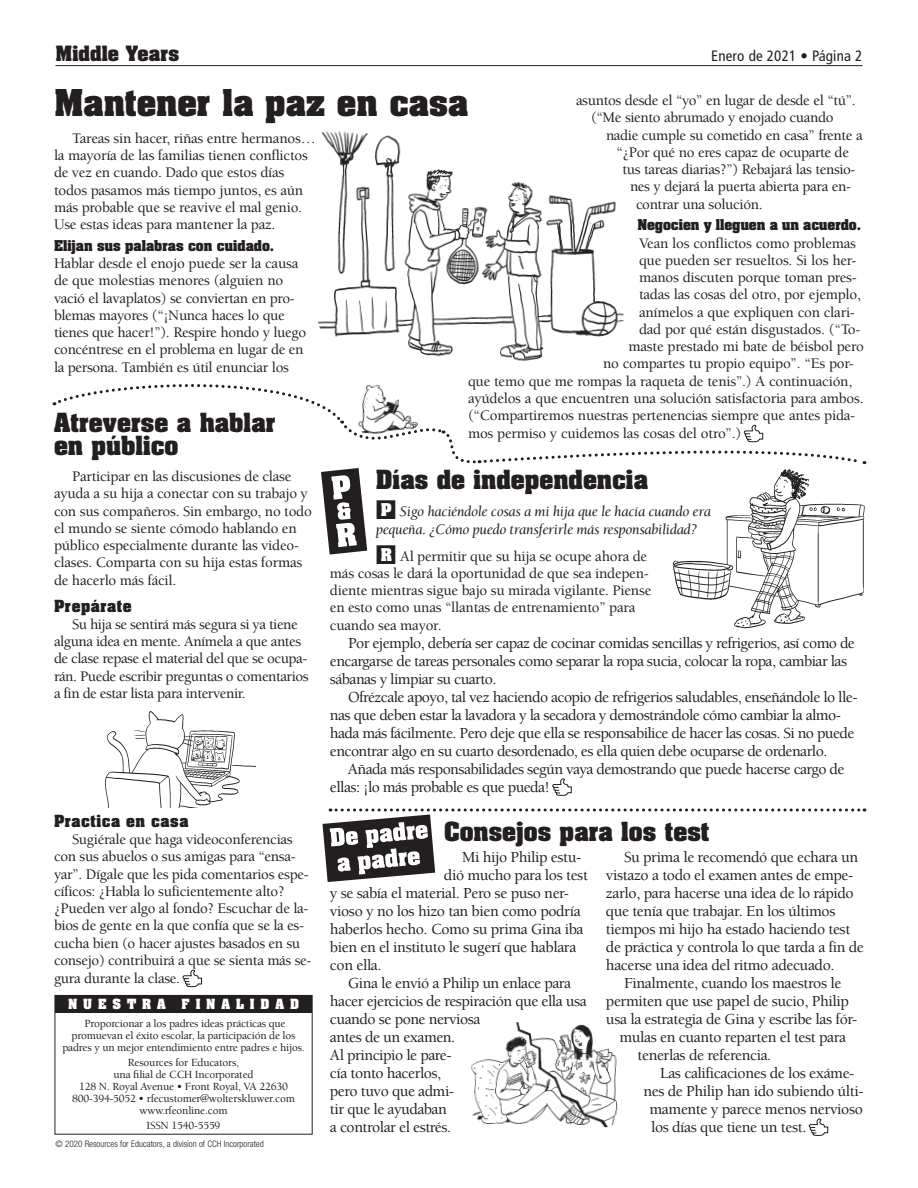
<style>
.page{position:relative;width:918px;height:1188px;background:#fff}
.page>*{position:absolute;margin:0;border:0;box-sizing:border-box;transform-origin:0 0}
.t1{font:700 31.5px "Aachen";color:#231f20}
.t2{font:700 22.5px/22.5px "Aachen";color:#231f20}
.t3{font:700 18px "Aachen";color:#231f20}
.t4{font:500 15.75px "Berkeley Std";letter-spacing:-.03em;color:#231f20}
.t5{font:500 15px/17.2px "Berkeley Std";letter-spacing:-.015em;color:#231f20}
.t6{font:italic 15px/17.2px "Berkeley Std";letter-spacing:-.02em;color:#231f20}
.t7{font:condensed 15px "Frutiger LT Pro";letter-spacing:.01em;color:#231f20}
.t8{font:700 14.25px "Aachen";letter-spacing:.035em;color:#231f20}
.t9{font:700 12.75px "Aachen";letter-spacing:-.005em;color:#231f20}
.t10{font:700 12px "Aachen";letter-spacing:.5em;color:#fff}
.t11{font:500 11.25px/12px "Berkeley Std";letter-spacing:-.015em;color:#231f20;text-align:center}
.t12{font:300 condensed 9px "Helvetica Neue";color:#231f20}
.s1{font-family:"Aachen";font-weight:700;font-style:normal;color:#fff}
.s2{font-family:"Aachen";font-weight:700;color:#fff}
</style>
<div class="page">
<div style="left:55px;top:995px;width:257px;height:18px;background:#231f20"></div>
<hr style="left:56px;top:65px;width:806px;height:1px;background:#231f20">
<svg style="left:552px;top:778px;width:20px;height:18px"></svg>
<svg style="left:183px;top:969px;width:19px;height:19px"></svg>
<svg style="left:809px;top:1118px;width:19px;height:18px"></svg>
<svg style="left:54px;top:384px;width:811px;height:171px"></svg>
<svg style="left:322px;top:808px;width:543px;height:74px"></svg>
<img style="left:105px;top:711px;width:151px;height:97px">
<img style="left:318px;top:131px;width:306px;height:230px">
<img style="left:659px;top:466px;width:206px;height:163px">
<img style="left:346px;top:384px;width:79px;height:56px">
<img style="left:470px;top:1022px;width:148px;height:105px">
<h1 class="t3" style="left:56px;top:40px;width:125px">Middle Years</h1>
<h1 class="t7" style="left:711px;top:47px;width:153px">Enero de 2021 • Página 2</h1>
<p class="t5" style="left:576px;top:92px;width:281px">asuntos desde el “yo” en lugar de desde el “tú”.</p>
<p class="t5" style="left:591px;top:109px;width:244px">(“Me siento abrumado y enojado cuando</p>
<p class="t5" style="left:606px;top:127px;width:258px">nadie cumple su cometido en casa” frente a</p>
<p class="t5" style="left:617px;top:144px;width:234px">“¿Por qué no eres capaz de ocuparte de</p>
<p class="t5" style="left:623px;top:161px;width:235px">tus tareas diarias?”) Rebajará las tensio-</p>
<p class="t5" style="left:630px;top:178px;width:223px">nes y dejará la puerta abierta para en-</p>
<p class="t5" style="left:636px;top:196px;width:128px">contrar una solución.</p>
<p class="t9" style="left:638px;top:216px;width:225px">Negocien y lleguen a un acuerdo.</p>
<p class="t5" style="left:639px;top:235px;width:219px">Vean los conflictos como problemas</p>
<p class="t5" style="left:639px;top:252px;width:219px">que pueden ser resueltos. Si los her-</p>
<p class="t5" style="left:639px;top:269px;width:219px">manos discuten porque toman pres-</p>
<p class="t5" style="left:639px;top:286px;width:224px">tadas las cosas del otro, por ejemplo,</p>
<p class="t5" style="left:639px;top:304px;width:217px">anímelos a que expliquen con clari-</p>
<p class="t5" style="left:639px;top:321px;width:223px">dad por qué están disgustados. (“To-</p>
<p class="t5" style="left:628px;top:338px;width:237px">maste prestado mi bate de béisbol pero</p>
<p class="t5" style="left:603px;top:355px;width:252px">no compartes tu propio equipo”. “Es por-</p>
<p class="t5" style="left:468px;top:373px;width:386px">que temo que me rompas la raqueta de tenis”.) A continuación,</p>
<p class="t5" style="left:468px;top:390px;width:397px">ayúdelos a que encuentren una solución satisfactoria para ambos.</p>
<p class="t5" style="left:468px;top:407px;width:389px">(“Compartiremos nuestras pertenencias siempre que antes pida-</p>
<p class="t5" style="left:468px;top:425px;width:275px">mos permiso y cuidemos las cosas del otro”.)</p>
<h2 class="t2" style="left:376px;top:468px;width:274px">Días de independencia</h2>
<p class="t6" style="left:376px;top:503px;width:337px">■<span class="s1">P</span> Sigo haciéndole cosas a mi hija que le hacía cuando era pequeña. ¿Cómo puedo transferirle más responsabilidad?</p>
<p class="t5" style="left:330px;top:548px;width:323px;text-indent:46px">■<span class="s2">R</span> Al permitir que su hija se ocupe ahora de más cosas le dará la oportunidad de que sea indepen&shy;diente mientras sigue bajo su mirada vigilante. Piense en esto como unas “llantas de entrenamiento” para cuando sea mayor.</p>
<p class="t4" style="left:348px;top:634px;width:508px">Por ejemplo, debería ser capaz de cocinar comidas sencillas y refrigerios, así como de</p>
<p class="t4" style="left:330px;top:652px;width:519px">encargarse de tareas personales como separar la ropa sucia, colocar la ropa, cambiar las</p>
<p class="t4" style="left:330px;top:670px;width:168px">sábanas y limpiar su cuarto.</p>
<p class="t4" style="left:348px;top:688px;width:511px">Ofrézcale apoyo, tal vez haciendo acopio de refrigerios saludables, enseñándole lo lle-</p>
<p class="t4" style="left:330px;top:706px;width:513px">nas que deben estar la lavadora y la secadora y demostrándole cómo cambiar la almo-</p>
<p class="t4" style="left:330px;top:724px;width:526px">hada más fácilmente. Pero deje que ella se responsabilice de hacer las cosas. Si no puede</p>
<p class="t4" style="left:330px;top:742px;width:499px">encontrar algo en su cuarto desordenado, es ella quien debe ocuparse de ordenarlo.</p>
<p class="t4" style="left:348px;top:760px;width:498px">Añada más responsabilidades según vaya demostrando que puede hacerse cargo de</p>
<p class="t4" style="left:330px;top:778px;width:222px">ellas: ¡lo más probable es que pueda!</p>
<h2 class="t1" style="left:54px;top:80px;width:416px">Mantener la paz en casa</h2>
<p class="t5" style="left:54px;top:130px;width:263px;text-indent:18px">Tareas sin hacer, riñas entre hermanos… la mayoría de las familias tienen conflictos de vez en cuando. Dado que estos días todos pasamos más tiempo juntos, es aún más probable que se reavive el mal genio.<br>Use estas ideas para mantener la paz.</p>
<p class="t9" style="left:54px;top:236px;width:222px">Elijan sus palabras con cuidado.</p>
<p class="t5" style="left:54px;top:255px;width:254px">Hablar desde el enojo puede ser la causa de que molestias menores (alguien no vació el lavaplatos) se conviertan en pro&shy;blemas mayores (“¡Nunca haces lo que tienes que hacer!”). Respire hondo y luego concéntrese en el problema en lugar de en la persona. También es útil enunciar los</p>
<h2 class="t2" style="left:54px;top:411px;width:223px">Atreverse a hablar en público</h2>
<p class="t5" style="left:54px;top:468px;width:259px;text-indent:18px">Participar en las discusiones de clase ayuda a su hija a conectar con su trabajo y con sus compañeros. Sin embargo, no todo el mundo se siente cómodo hablando en público especialmente durante las video&shy;clases. Comparta con su hija estas formas de hacerlo más fácil.</p>
<p class="t8" style="left:54px;top:595px;width:79px">Prepárate</p>
<p class="t5" style="left:54px;top:616px;width:256px;text-indent:18px">Su hija se sentirá más segura si ya tiene alguna idea en mente. Anímela a que antes de clase repase el material del que se ocupa&shy;rán. Puede escribir preguntas o comentarios a fin de estar lista para intervenir.</p>
<p class="t8" style="left:54px;top:811px;width:136px">Practica en casa</p>
<p class="t5" style="left:54px;top:831px;width:259px;text-indent:18px">Sugiérale que haga videoconferencias con sus abuelos o sus amigas para “ensa&shy;yar”. Dígale que les pida comentarios espe&shy;cíficos: ¿Habla lo suficientemente alto? ¿Pueden ver algo al fondo? Escuchar de la&shy;bios de gente en la que confía que se la es&shy;cucha bien (o hacer ajustes basados en su consejo) contribuirá a que se sienta más se&shy;gura durante la clase.</p>
<p class="t10" style="left:68px;top:996px;width:99px">NUESTRA</p>
<p class="t10" style="left:182px;top:996px;width:119px">FINALIDAD</p>
<p class="t11" style="left:62px;top:1017px;width:244px">Proporcionar a los padres ideas prácticas que promuevan el éxito escolar, la participación de los padres y un mejor entendimiento entre padres e hijos.</p>
<p class="t11" style="left:72px;top:1056px;width:224px">Resources for Educators,<br>una filial de CCH Incorporated<br>128 N. Royal Avenue • Front Royal, VA 22630<br>800-394-5052 • rfecustomer@wolterskluwer.com www.rfeonline.com</p>
<p class="t11" style="left:147px;top:1119px;width:75px">ISSN 1540-5559</p>
<p class="t12" style="left:56px;top:1139px;width:210px">© 2020 Resources for Educators, a division of CCH Incorporated</p>
<h2 class="t2" style="left:444px;top:819px;width:267px">Consejos para los test</h2>
<p class="t4" style="left:624px;top:848px;width:236px">Su prima le recomendó que echara un</p>
<p class="t4" style="left:606px;top:866px;width:249px">vistazo a todo el examen antes de empe-</p>
<p class="t4" style="left:606px;top:884px;width:249px">zarlo, para hacerse una idea de lo rápido</p>
<p class="t4" style="left:606px;top:902px;width:231px">que tenía que trabajar. En los últimos</p>
<p class="t4" style="left:606px;top:920px;width:246px">tiempos mi hijo ha estado haciendo test</p>
<p class="t4" style="left:606px;top:938px;width:259px">de práctica y controla lo que tarda a fin de</p>
<p class="t4" style="left:606px;top:956px;width:230px">hacerse una idea del ritmo adecuado.</p>
<p class="t4" style="left:624px;top:974px;width:219px">Finalmente, cuando los maestros le</p>
<p class="t4" style="left:606px;top:992px;width:244px">permiten que use papel de sucio, Philip</p>
<p class="t4" style="left:606px;top:1010px;width:253px">usa la estrategia de Gina y escribe las fór-</p>
<p class="t4" style="left:620px;top:1028px;width:228px">mulas en cuanto reparten el test para</p>
<p class="t4" style="left:638px;top:1046px;width:135px">tenerlas de referencia.</p>
<p class="t4" style="left:660px;top:1064px;width:196px">Las calificaciones de los exáme-</p>
<p class="t4" style="left:644px;top:1082px;width:222px">nes de Philip han ido subiendo últi-</p>
<p class="t4" style="left:650px;top:1100px;width:215px">mamente y parece menos nervioso</p>
<p class="t4" style="left:651px;top:1118px;width:157px">los días que tiene un test.</p>
<p class="t4" style="left:462px;top:848px;width:121px">Mi hijo Philip estu-</p>
<p class="t4" style="left:444px;top:866px;width:145px">dió mucho para los test</p>
<p class="t4" style="left:330px;top:884px;width:241px">y se sabía el material. Pero se puso ner-</p>
<p class="t4" style="left:330px;top:902px;width:252px">vioso y no los hizo tan bien como podría</p>
<p class="t4" style="left:330px;top:920px;width:255px">haberlos hecho. Como su prima Gina iba</p>
<p class="t4" style="left:330px;top:938px;width:248px">bien en el instituto le sugerí que hablara</p>
<p class="t4" style="left:330px;top:956px;width:53px">con ella.</p>
<p class="t4" style="left:348px;top:974px;width:225px">Gina le envió a Philip un enlace para</p>
<p class="t4" style="left:330px;top:992px;width:258px">hacer ejercicios de respiración que ella usa</p>
<p class="t4" style="left:330px;top:1010px;width:152px">cuando se pone nerviosa</p>
<p class="t4" style="left:330px;top:1028px;width:127px">antes de un examen.</p>
<p class="t4" style="left:330px;top:1046px;width:123px">Al principio le pare-</p>
<p class="t4" style="left:330px;top:1064px;width:113px">cía tonto hacerlos,</p>
<p class="t4" style="left:330px;top:1082px;width:126px">pero tuvo que admi-</p>
<p class="t4" style="left:330px;top:1100px;width:118px">tir que le ayudaban</p>
<p class="t4" style="left:330px;top:1118px;width:123px">a controlar el estrés.</p>
</div>
